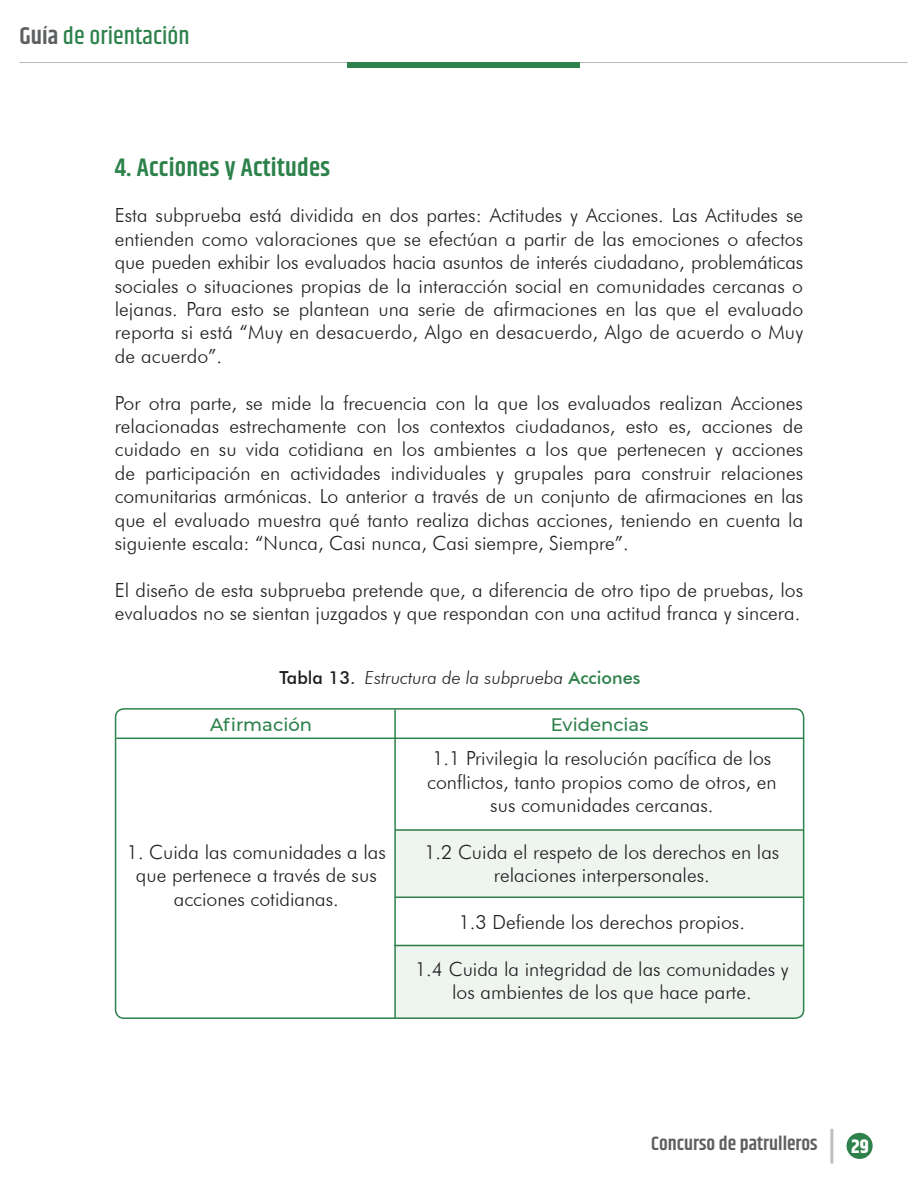
<style>
.page{position:relative;width:918px;height:1188px;background:#fff}
.page>*{position:absolute;margin:0;border:0;box-sizing:border-box;transform-origin:0 0}
.t1{font:600 25.5px "Khand";letter-spacing:.01em;color:#2d814b}
.t2{font:500 24.45px "Khand";letter-spacing:.005em;color:#2d814b}
.t3{font:300 19.5px/23.4px "Futura BT";color:#231f20;text-align:center}
.t4{font:600 19.5px "Khand";color:#5d5f61}
.t5{font:700 19.5px "Khand";color:#fff}
.t6{font:italic 300 18px "Futura BT";color:#231f20}
.t7{font:500 18px "Montserrat";color:#2d814b}
.s1{font-weight:600;color:#5d6062}
.s2{font-weight:500;font-style:normal}
.s3{font-weight:500;font-style:normal;color:#2d814b}
</style>
<div class="page">
<hr style="left:20px;top:62px;width:887px;height:1px;background:#b9b8bb">
<div style="left:347px;top:63px;width:233px;height:5px;background:#2e814b"></div>
<hr style="left:830px;top:1129px;width:3px;height:35px;background:#5d5f61">
<div style="left:847px;top:1133px;width:26px;height:26px;background:#2e814b;border-radius:50%"></div>
<div style="left:395px;top:830px;width:409px;height:68px;background:#eef5f0"></div>
<div style="left:395px;top:945px;width:409px;height:73px;background:#eef5f0"></div>
<hr style="left:394px;top:710px;width:2px;height:308px;background:#2d814b">
<hr style="left:395px;top:829px;width:409px;height:2px;background:#2d814b">
<hr style="left:395px;top:897px;width:409px;height:1px;background:#2d814b">
<hr style="left:394px;top:945px;width:409px;height:1px;background:#2d814b">
<div style="left:115px;top:708px;width:689px;height:311px;border:2px solid #2d814b;border-radius:9px"></div>
<hr style="left:116px;top:738px;width:688px;height:1px;background:#2d814b">
<p class="t2" style="left:20px;top:20px;width:172px"><span class="s1">Guía</span> de orientación</p>
<p class="t1" style="left:115px;top:150px;width:217px">4. Acciones y Actitudes</p>
<p class="t3" style="left:115px;top:204px;width:690px;text-align:justify">Esta subprueba está dividida en dos partes: Actitudes y Acciones. Las Actitudes se entienden como valoraciones que se efectúan a partir de las emociones o afectos que pueden exhibir los evaluados hacia asuntos de interés ciudadano, problemáticas sociales o situaciones propias de la interacción social en comunidades cercanas o lejanas. Para esto se plantean una serie de afirmaciones en las que el evaluado reporta si está “Muy en desacuerdo, Algo en desacuerdo, Algo de acuerdo o Muy de acuerdo”.</p>
<p class="t3" style="left:115px;top:391px;width:690px;text-align:justify">Por otra parte, se mide la frecuencia con la que los evaluados realizan Acciones relacionadas estrechamente con los contextos ciudadanos, esto es, acciones de cuidado en su vida cotidiana en los ambientes a los que pertenecen y acciones de participación en actividades individuales y grupales para construir relaciones comunitarias armónicas. Lo anterior a través de un conjunto de afirmaciones en las que el evaluado muestra qué tanto realiza dichas acciones, teniendo en cuenta la siguiente escala: “Nunca, Casi nunca, Casi siempre, Siempre”.</p>
<p class="t3" style="left:115px;top:578px;width:690px;text-align:left">El diseño de esta subprueba pretende que, a diferencia de otro tipo de pruebas, los evaluados no se sientan juzgados y que respondan con una actitud franca y sincera.</p>
<p class="t6" style="left:280px;top:667px;width:362px"><span class="s2">Tabla 13.</span> Estructura de la subprueba <span class="s3">Acciones</span></p>
<p class="t7" style="left:210px;top:712px;width:103px">Afirmación</p>
<p class="t7" style="left:551px;top:712px;width:99px">Evidencias</p>
<p class="t3" style="left:127px;top:840px;width:261px">1. Cuida las comunidades a las que pertenece a través de sus acciones cotidianas.</p>
<p class="t3" style="left:427px;top:747px;width:351px">1.1 Privilegia la resolución pacífica de los conflictos, tanto propios como de otros, en sus comunidades cercanas.</p>
<p class="t3" style="left:424px;top:840px;width:357px">1.2 Cuida el respeto de los derechos en las relaciones interpersonales.</p>
<p class="t3" style="left:459px;top:910px;width:288px">1.3 Defiende los derechos propios.</p>
<p class="t3" style="left:415px;top:957px;width:375px">1.4 Cuida la integridad de las comunidades y los ambientes de los que hace parte.</p>
<p class="t4" style="left:651px;top:1131px;width:168px">Concurso de patrulleros</p>
<p class="t5" style="left:851px;top:1132px;width:19px">29</p>
</div>
